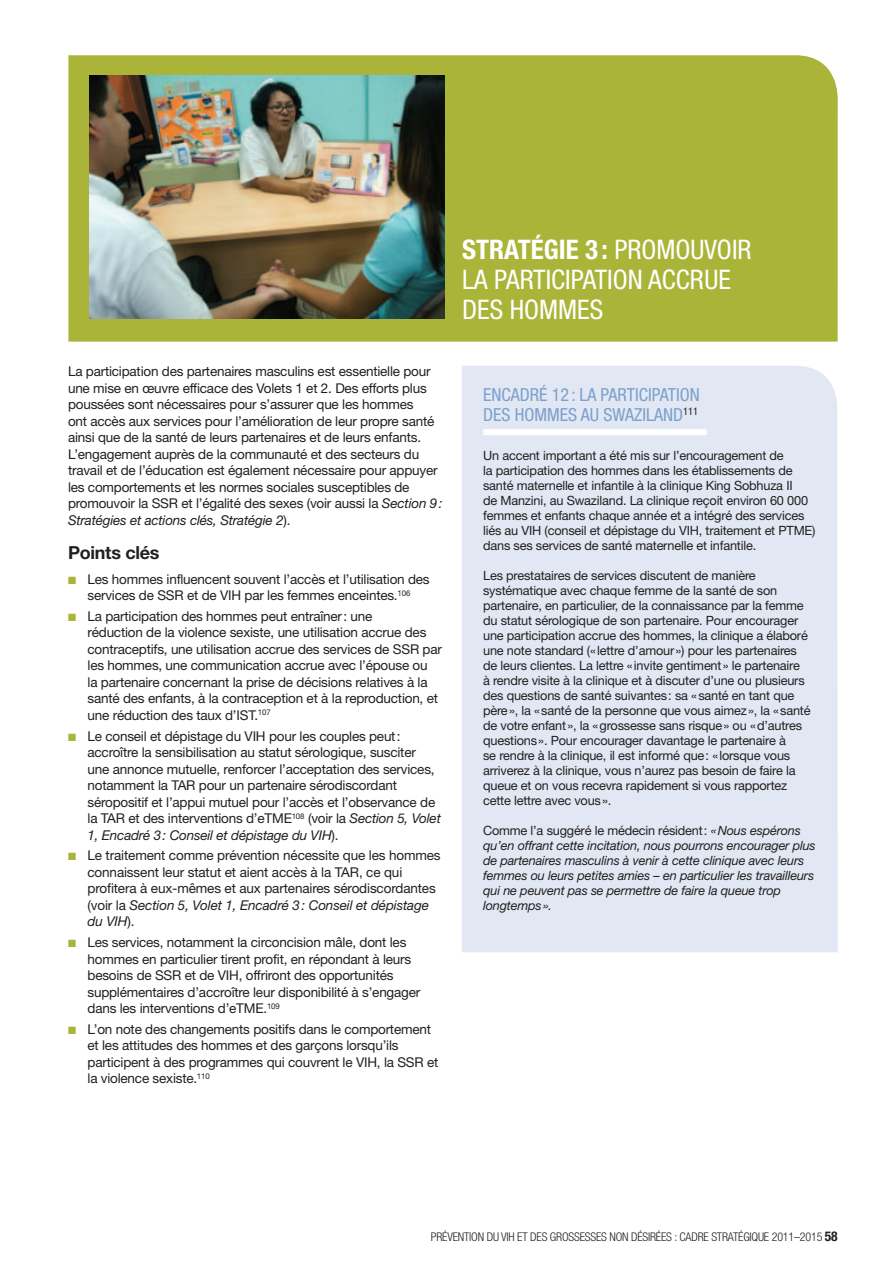
<style>
.page{position:relative;width:893px;height:1263px;background:#fff}
.page>*{position:absolute;margin:0;border:0;box-sizing:border-box;transform-origin:0 0}
.t1{font:condensed 27px/30px "Helvetica Neue";color:#fff}
.t2{font:condensed 18px/19.5px "Helvetica Neue";color:#7ca0cd}
.t3{font:700 18px "Helvetica Neue";letter-spacing:-.015em;color:#231f20}
.t4{font:13.5px/16.5px "Helvetica Neue";letter-spacing:-.015em;color:#231f20}
.t5{font:12.75px/15px "Helvetica Neue";letter-spacing:-.015em;color:#231f20}
.t6{font:italic 12.75px/15px "Helvetica Neue";letter-spacing:-.015em;color:#231f20}
.t7{font:300 condensed 12px "Helvetica Neue";letter-spacing:-.015em;color:#231f20}
.s1{font-style:italic}
.s2{color:#a9b439}
.s3{font-weight:700}
.s4{font-style:normal}
.s5{font-weight:700;font-size:13.5px}
</style>
<div class="page">
<div style="left:462px;top:366px;width:376px;height:586px;background:#e1e8f3"></div>
<div style="left:483px;top:429px;width:224px;height:6px;background:#fff"></div>
<div style="left:68px;top:55px;width:770px;height:287px;background:#a9b439"></div>
<img style="left:90px;top:75px;width:354px;height:243px">
<p class="t4" style="left:68px;top:363px;width:376px">La participation des partenaires masculins est essentielle pour une mise en œuvre efficace des Volets 1 et 2. Des efforts plus poussées sont nécessaires pour s’assurer que les hommes<br>ont accès aux services pour l’amélioration de leur propre santé ainsi que de la santé de leurs partenaires et de leurs enfants.<br>L’engagement auprès de la communauté et des secteurs du travail et de l’éducation est également nécessaire pour appuyer les comportements et les normes sociales susceptibles de promouvoir la SSR et l’égalité des sexes (voir aussi la <span class="s1">Section 9:<br>Stratégies et actions clés, Stratégie 2</span>).</p>
<h2 class="t3" style="left:68px;top:541px;width:93px">Points clés</h2>
<p class="t4" style="left:68px;top:570px;width:363px;text-align:center"><span class="s2">■</span> Les hommes influencent souvent l’accès et l’utilisation des services de SSR et de VIH par les femmes enceintes.<sup>106</sup></p>
<p class="t4" style="left:88px;top:608px;width:356px;text-indent:-19px"><span class="s2">■</span> La participation des hommes peut entraîner: une<br>réduction de la violence sexiste, une utilisation accrue des contraceptifs, une utilisation accrue des services de SSR par les hommes, une communication accrue avec l’épouse ou<br>la partenaire concernant la prise de décisions relatives à la santé des enfants, à la contraception et à la reproduction, et une réduction des taux d’IST.<sup>107</sup></p>
<p class="t4" style="left:88px;top:727px;width:355px;text-indent:-19px"><span class="s2">■</span> Le conseil et dépistage du VIH pour les couples peut: accroître la sensibilisation au statut sérologique, susciter une annonce mutuelle, renforcer l’acceptation des services, notamment la TAR pour un partenaire sérodiscordant séropositif et l’appui mutuel pour l’accès et l’observance de la TAR et des interventions d’eTME<sup>108</sup> (voir la <span class="s1">Section 5, Volet 1, Encadré 3: Conseil et dépistage du VIH</span>).</p>
<p class="t4" style="left:88px;top:847px;width:355px;text-indent:-19px"><span class="s2">■</span> Le traitement comme prévention nécessite que les hommes connaissent leur statut et aient accès à la TAR, ce qui profitera à eux-mêmes et aux partenaires sérodiscordantes (voir la <span class="s1">Section 5, Volet 1, Encadré 3: Conseil et dépistage du VIH</span>).</p>
<p class="t4" style="left:88px;top:934px;width:334px;text-indent:-19px"><span class="s2">■</span> Les services, notamment la circoncision mâle, dont les hommes en particulier tirent profit, en répondant à leurs besoins de SSR et de VIH, offriront des opportunités supplémentaires d’accroître leur disponibilité à s’engager dans les interventions d’eTME.<sup>109</sup></p>
<p class="t4" style="left:88px;top:1021px;width:352px;text-indent:-19px"><span class="s2">■</span> L’on note des changements positifs dans le comportement et les attitudes des hommes et des garçons lorsqu’ils participent à des programmes qui couvrent le VIH, la SSR et la violence sexiste.<sup>110</sup></p>
<h1 class="t1" style="left:462px;top:234px;width:291px"><span class="s3">STRATÉGIE 3 :</span> PROMOUVOIR<br>LA PARTICIPATION ACCRUE<br>DES HOMMES</h1>
<h2 class="t2" style="left:483px;top:385px;width:218px">ENCADRÉ 12 : LA PARTICIPATION<br>DES HOMMES AU SWAZILAND<sup>111</sup></h2>
<p class="t5" style="left:483px;top:448px;width:334px">Un accent important a été mis sur l’encouragement de<br>la participation des hommes dans les établissements de santé maternelle et infantile à la clinique King Sobhuza II<br>de Manzini, au Swaziland. La clinique reçoit environ 60 000 femmes et enfants chaque année et a intégré des services liés au VIH (conseil et dépistage du VIH, traitement et PTME) dans ses services de santé maternelle et infantile.</p>
<p class="t5" style="left:483px;top:568px;width:329px">Les prestataires de services discutent de manière systématique avec chaque femme de la santé de son partenaire, en particulier, de la connaissance par la femme du statut sérologique de son partenaire. Pour encourager une participation accrue des hommes, la clinique a élaboré une note standard («lettre d’amour») pour les partenaires de leurs clientes. La lettre «invite gentiment» le partenaire<br>à rendre visite à la clinique et à discuter d’une ou plusieurs des questions de santé suivantes: sa «santé en tant que père», la «santé de la personne que vous aimez», la «santé de votre enfant», la «grossesse sans risque» ou «d’autres questions». Pour encourager davantage le partenaire à<br>se rendre à la clinique, il est informé que: «lorsque vous arriverez à la clinique, vous n’aurez pas besoin de faire la queue et on vous recevra rapidement si vous rapportez cette lettre avec vous».</p>
<p class="t6" style="left:483px;top:823px;width:334px"><span class="s4">Comme l’a suggéré le médecin résident:</span> «Nous espérons qu’en offrant cette incitation, nous pourrons encourager plus de partenaires masculins à venir à cette clinique avec leurs femmes ou leurs petites amies – en particulier les travailleurs qui ne peuvent pas se permettre de faire la queue trop longtemps».</p>
<p class="t7" style="left:431px;top:1229px;width:12px">PRÉVENTION</p>
<p class="t7" style="left:487px;top:1229px;width:70px">DU VIH ET DES GROSSESSES</p>
<p class="t7" style="left:609px;top:1229px;width:7px">NON</p>
<p class="t7" style="left:631px;top:1229px;width:6px">DÉSIRÉES</p>
<p class="t7" style="left:675px;top:1229px;width:18px">: CADRE</p>
<p class="t7" style="left:711px;top:1229px;width:7px">STRATÉGIQUE</p>
<p class="t7" style="left:772px;top:1229px;width:67px">2011–2015 <span class="s5">58</span></p>
</div>
